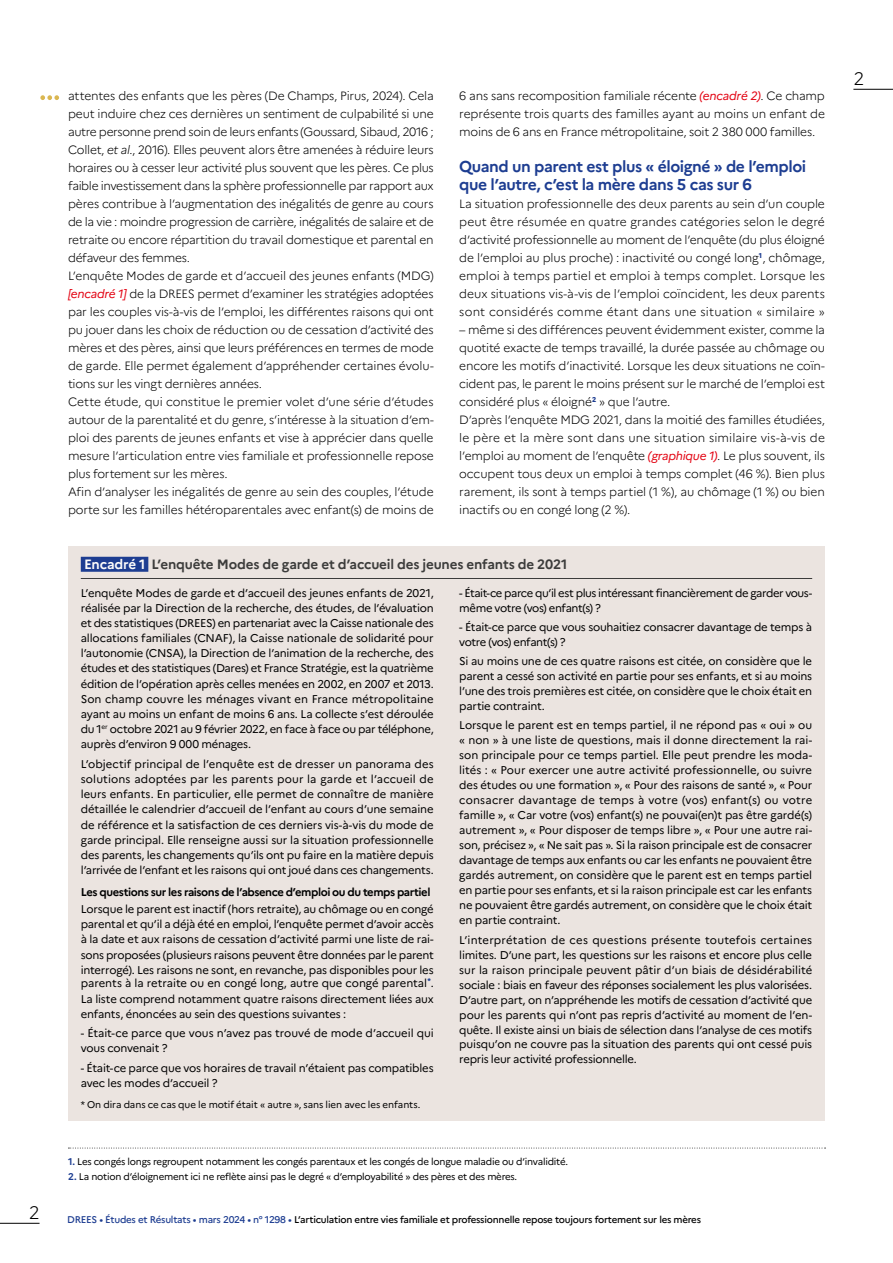
<style>
.page{position:relative;width:893px;height:1263px;background:#fff}
.page>*{position:absolute;margin:0;border:0;box-sizing:border-box;transform-origin:0 0}
.t1{font:300 18px "Marianne";color:#000}
.t2{font:700 15.75px/18px "Marianne";letter-spacing:-.03em;color:#1d3d91}
.t3{font:700 13.5px "Marianne";letter-spacing:-.015em;color:#3c3c3b}
.t4{font:300 12px/18px "Marianne";letter-spacing:-.02em;color:#000}
.t5{font:11.25px/15.1px "Marianne";letter-spacing:-.02em;color:#000;text-align:justify}
.t6{font:11.25px/15px "Marianne";letter-spacing:-.04em;color:#000}
.t7{font:700 11.25px "Marianne";letter-spacing:-.04em;color:#000}
.t8{font:9.75px "Marianne";letter-spacing:-.025em;color:#000}
.t9{font:500 9.75px "Marianne";letter-spacing:-.025em;color:#000}
.s1{font-style:italic}
.s2{font-weight:400;font-style:italic;color:#e30615}
.s3{color:#fcfbfa}
.s4{font-weight:700;color:#1d3d91}
.s5{color:#1d3d91}
</style>
<div class="page">
<hr style="left:853px;top:89px;width:40px;height:1px;background:#000">
<hr style="left:0;top:1223px;width:40px;height:1px;background:#000">
<svg style="left:40px;top:95px;width:19px;height:5px"></svg>
<div style="left:68px;top:546px;width:757px;height:574px;background:#ebe4e0"></div>
<hr style="left:81px;top:578px;width:731px;height:1px;background:#3c3c3b">
<div style="left:81px;top:557px;width:67px;height:15px;background:#1d3d91"></div>
<svg style="left:68px;top:1148px;width:758px;height:1px"></svg>
<h1 class="t1" style="left:29px;top:1201px;width:12px">2</h1>
<p class="t4" style="left:68px;top:87px;width:367px">attentes des enfants que les pères (De Champs, Pirus, 2024). Cela peut induire chez ces dernières un sentiment de culpabilité si une autre personne prend soin de leurs enfants (Goussard, Sibaud, 2016 ; Collet, <span class="s1">et al.</span>, 2016). Elles peuvent alors être amenées à réduire leurs horaires ou à cesser leur activité plus souvent que les pères. Ce plus faible investissement dans la sphère professionnelle par rapport aux pères contribue à l’augmentation des inégalités de genre au cours de la vie : moindre progression de carrière, inégalités de salaire et de retraite ou encore répartition du travail domestique et parental en défaveur des femmes.<br>L’enquête Modes de garde et d’accueil des jeunes enfants (MDG) <span class="s2">[encadré 1]</span> de la DREES permet d’examiner les stratégies adoptées par les couples vis-à-vis de l’emploi, les différentes raisons qui ont pu jouer dans les choix de réduction ou de cessation d’activité des mères et des pères, ainsi que leurs préférences en termes de mode de garde. Elle permet également d’appréhender certaines évolu&shy;tions sur les vingt dernières années.<br>Cette étude, qui constitue le premier volet d’une série d’études autour de la parentalité et du genre, s’intéresse à la situation d’em&shy;ploi des parents de jeunes enfants et vise à apprécier dans quelle mesure l’articulation entre vies familiale et professionnelle repose plus fortement sur les mères.<br>Afin d’analyser les inégalités de genre au sein des couples, l’étude porte sur les familles hétéroparentales avec enfant(s) de moins de</p>
<p class="t4" style="left:459px;top:87px;width:367px;text-align:justify">6 ans sans recomposition familiale récente <span class="s2">(encadré 2)</span>. Ce champ représente trois quarts des familles ayant au moins un enfant de moins de 6 ans en France métropolitaine, soit 2 380 000 familles.</p>
<h2 class="t2" style="left:459px;top:157px;width:349px">Quand un parent est plus « éloigné » de l’emploi que l’autre, c’est la mère dans 5 cas sur 6</h2>
<p class="t4" style="left:459px;top:195px;width:367px;text-align:justify">La situation professionnelle des deux parents au sein d’un couple peut être résumée en quatre grandes catégories selon le degré d’activité professionnelle au moment de l’enquête (du plus éloigné de l’emploi au plus proche) : inactivité ou congé long<sup>1</sup>, chômage, emploi à temps partiel et emploi à temps complet. Lorsque les deux situations vis-à-vis de l’emploi coïncident, les deux parents sont considérés comme étant dans une situation « similaire »</p>
<p class="t4" style="left:459px;top:321px;width:367px">– même si des différences peuvent évidemment exister, comme la quotité exacte de temps travaillé, la durée passée au chômage ou encore les motifs d’inactivité. Lorsque les deux situations ne coïn&shy;cident pas, le parent le moins présent sur le marché de l’emploi est considéré plus « éloigné<sup>2</sup> » que l’autre.<br>D’après l’enquête MDG 2021, dans la moitié des familles étudiées, le père et la mère sont dans une situation similaire vis-à-vis de l’emploi au moment de l’enquête <span class="s2">(graphique 1)</span>. Le plus souvent, ils occupent tous deux un emploi à temps complet (46 %). Bien plus rarement, ils sont à temps partiel (1 %), au chômage (1 %) ou bien inactifs ou en congé long (2 %).</p>
<p class="t3" style="left:84px;top:556px;width:485px"><span class="s3">Encadré 1</span> L’enquête Modes de garde et d’accueil des jeunes enfants de 2021</p>
<p class="t5" style="left:81px;top:585px;width:354px">L’enquête Modes de garde et d’accueil des jeunes enfants de 2021, réalisée par la Direction de la recherche, des études, de l’évaluation et des statistiques (DREES) en partenariat avec la Caisse nationale des allocations familiales (CNAF), la Caisse nationale de solidarité pour l’autonomie (CNSA), la Direction de l’animation de la recherche, des études et des statistiques (Dares) et France Stratégie, est la quatrième édition de l’opération après celles menées en 2002, en 2007 et 2013.<br>Son champ couvre les ménages vivant en France métropolitaine ayant au moins un enfant de moins 6 ans. La collecte s’est déroulée du 1<sup>er</sup> octobre 2021 au 9 février 2022, en face à face ou par téléphone, auprès d’environ 9 000 ménages.</p>
<p class="t5" style="left:81px;top:756px;width:354px">L’objectif principal de l’enquête est de dresser un panorama des solutions adoptées par les parents pour la garde et l’accueil de leurs enfants. En particulier, elle permet de connaître de manière détaillée le calendrier d’accueil de l’enfant au cours d’une semaine de référence et la satisfaction de ces derniers vis-à-vis du mode de garde principal. Elle renseigne aussi sur la situation professionnelle des parents, les changements qu’ils ont pu faire en la matière depuis l’arrivée de l’enfant et les raisons qui ont joué dans ces changements.</p>
<p class="t7" style="left:81px;top:885px;width:351px">Les questions sur les raisons de l’absence d’emploi ou du temps partiel</p>
<p class="t5" style="left:81px;top:901px;width:354px">Lorsque le parent est inactif (hors retraite), au chômage ou en congé parental et qu’il a déjà été en emploi, l’enquête permet d’avoir accès à la date et aux raisons de cessation d’activité parmi une liste de rai&shy;sons proposées (plusieurs raisons peuvent être données par le parent interrogé). Les raisons ne sont, en revanche, pas disponibles pour les</p>
<p class="t5" style="left:81px;top:976px;width:354px">parents à la retraite ou en congé long, autre que congé parental<sup>*</sup>.<br>La liste comprend notamment quatre raisons directement liées aux enfants, énoncées au sein des questions suivantes :</p>
<p class="t5" style="left:81px;top:1026px;width:354px">- Était-ce parce que vous n’avez pas trouvé de mode d’accueil qui vous convenait ?</p>
<p class="t5" style="left:81px;top:1060px;width:354px">- Était-ce parce que vos horaires de travail n’étaient pas compatibles avec les modes d’accueil ?</p>
<p class="t6" style="left:459px;top:585px;width:354px">- Était-ce parce qu’il est plus intéressant financièrement de garder vous&shy;même votre (vos) enfant(s) ?</p>
<p class="t5" style="left:459px;top:619px;width:354px">- Était-ce parce que vous souhaitiez consacrer davantage de temps à votre (vos) enfant(s) ?</p>
<p class="t5" style="left:459px;top:653px;width:354px">Si au moins une de ces quatre raisons est citée, on considère que le parent a cessé son activité en partie pour ses enfants, et si au moins l’une des trois premières est citée, on considère que le choix était en partie contraint.</p>
<p class="t5" style="left:459px;top:718px;width:354px">Lorsque le parent est en temps partiel, il ne répond pas « oui » ou « non » à une liste de questions, mais il donne directement la rai&shy;son principale pour ce temps partiel. Elle peut prendre les moda&shy;lités : « Pour exercer une autre activité professionnelle, ou suivre des études ou une formation », « Pour des raisons de santé », « Pour consacrer davantage de temps à votre (vos) enfant(s) ou votre famille », « Car votre (vos) enfant(s) ne pouvai(en)t pas être gardé(s) autrement », « Pour disposer de temps libre », « Pour une autre rai&shy;son, précisez », « Ne sait pas ». Si la raison principale est de consacrer davantage de temps aux enfants ou car les enfants ne pouvaient être gardés autrement, on considère que le parent est en temps partiel en partie pour ses enfants, et si la raison principale est car les enfants ne pouvaient être gardés autrement, on considère que le choix était en partie contraint.</p>
<p class="t5" style="left:459px;top:932px;width:354px">L’interprétation de ces questions présente toutefois certaines limites. D’une part, les questions sur les raisons et encore plus celle sur la raison principale peuvent pâtir d’un biais de désidérabilité sociale : biais en faveur des réponses socialement les plus valorisées.<br>D’autre part, on n’appréhende les motifs de cessation d’activité que pour les parents qui n’ont pas repris d’activité au moment de l’en&shy;quête. Il existe ainsi un biais de sélection dans l’analyse de ces motifs puisqu’on ne couvre pas la situation des parents qui ont cessé puis repris leur activité professionnelle.</p>
<p class="t8" style="left:81px;top:1098px;width:341px">* On dira dans ce cas que le motif était « autre », sans lien avec les enfants.</p>
<p class="t8" style="left:68px;top:1156px;width:501px"><span class="s4">1.</span> Les congés longs regroupent notamment les congés parentaux et les congés de longue maladie ou d’invalidité.</p>
<p class="t8" style="left:68px;top:1170px;width:450px"><span class="s4">2.</span> La notion d’éloignement ici ne reflète ainsi pas le degré « d’employabilité » des pères et des mères.</p>
<p class="t9" style="left:67px;top:1214px;width:635px"><span class="s5">DREES • Études et Résultats • mars 2024 • n° 1298 •</span> L’articulation entre vies familiale et professionnelle repose toujours fortement sur les mères</p>
<h1 class="t1" style="left:853px;top:67px;width:12px">2</h1>
</div>
